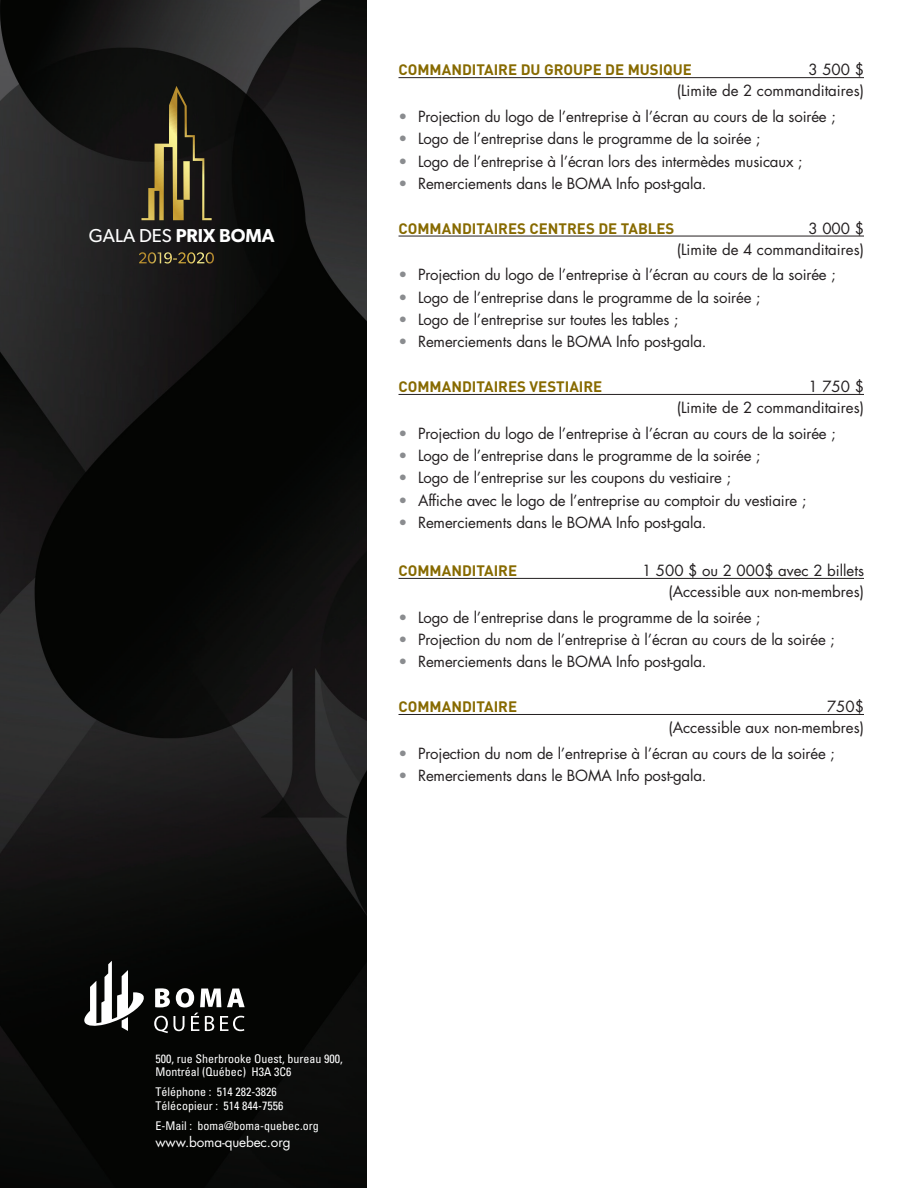
<style>
.page{position:relative;width:918px;height:1188px;background:#fff}
.page>*{position:absolute;margin:0;border:0;box-sizing:border-box;transform-origin:0 0}
.t1{font:600 18.75px "Gibson";color:#fff}
.t2{font:15px/21.3px "Futura";letter-spacing:-.01em;color:#231f20;text-align:right}
.t3{font:700 15px "DIN";color:#876a00}
.t4{font:13.5px "Futura";letter-spacing:-.01em;color:#fff}
.t5{font:condensed 12px/13.5px "Univers";color:#fff}
.s1{font-weight:400}
.s2{color:#8a8c8f}
</style>
<div class="page">
<img style="left:0;top:0;width:366px;height:1188px">
<hr style="left:399px;top:77px;width:465px;height:1px;background:#231f20">
<hr style="left:399px;top:236px;width:465px;height:1px;background:#231f20">
<hr style="left:399px;top:394px;width:465px;height:1px;background:#231f20">
<hr style="left:399px;top:578px;width:465px;height:1px;background:#231f20">
<hr style="left:399px;top:714px;width:465px;height:1px;background:#231f20">
<svg style="left:84px;top:961px;width:63px;height:70px"></svg>
<svg style="left:154px;top:988px;width:91px;height:45px"></svg>
<svg style="left:141px;top:86px;width:71px;height:134px"></svg>
<svg style="left:139px;top:252px;width:75px;height:12px"></svg>
<p class="t1" style="left:89px;top:225px;width:187px"><span class="s1">GALA DES</span> PRIX BOMA</p>
<p class="t2" style="left:677px;top:59px;width:189px">3 500 $<br>(Limite de 2 commanditaires)</p>
<p class="t2" style="left:399px;top:106px;width:439px"><span class="s2">•</span> Projection du logo de l’entreprise à l’écran au cours de la soirée ;</p>
<p class="t2" style="left:399px;top:128px;width:363px"><span class="s2">•</span> Logo de l’entreprise dans le programme de la soirée ;</p>
<p class="t2" style="left:399px;top:150px;width:405px"><span class="s2">•</span> Logo de l’entreprise à l’écran lors des intermèdes musicaux ;</p>
<p class="t2" style="left:399px;top:172px;width:310px"><span class="s2">•</span> Remerciements dans le BOMA Info post-gala.</p>
<p class="t3" style="left:399px;top:218px;width:277px">COMMANDITAIRES CENTRES DE TABLES</p>
<p class="t2" style="left:677px;top:217px;width:189px">3 000 $<br>(Limite de 4 commanditaires)</p>
<p class="t2" style="left:399px;top:264px;width:439px"><span class="s2">•</span> Projection du logo de l’entreprise à l’écran au cours de la soirée ;</p>
<p class="t2" style="left:399px;top:286px;width:363px"><span class="s2">•</span> Logo de l’entreprise dans le programme de la soirée ;</p>
<p class="t2" style="left:399px;top:309px;width:281px"><span class="s2">•</span> Logo de l’entreprise sur toutes les tables ;</p>
<p class="t2" style="left:399px;top:331px;width:310px"><span class="s2">•</span> Remerciements dans le BOMA Info post-gala.</p>
<p class="t3" style="left:399px;top:377px;width:20px">COMMANDITAIRES</p>
<p class="t3" style="left:530px;top:377px;width:18px">VESTIAIRE</p>
<p class="t2" style="left:677px;top:376px;width:189px">1 750 $<br>(Limite de 2 commanditaires)</p>
<p class="t2" style="left:399px;top:422px;width:439px"><span class="s2">•</span> Projection du logo de l’entreprise à l’écran au cours de la soirée ;</p>
<p class="t2" style="left:399px;top:445px;width:363px"><span class="s2">•</span> Logo de l’entreprise dans le programme de la soirée ;</p>
<p class="t2" style="left:399px;top:467px;width:334px"><span class="s2">•</span> Logo de l’entreprise sur les coupons du vestiaire ;</p>
<p class="t2" style="left:399px;top:489px;width:409px"><span class="s2">•</span> Affiche avec le logo de l’entreprise au comptoir du vestiaire ;</p>
<p class="t2" style="left:399px;top:512px;width:310px"><span class="s2">•</span> Remerciements dans le BOMA Info post-gala.</p>
<p class="t3" style="left:399px;top:561px;width:20px">COMMANDITAIRE</p>
<p class="t2" style="left:642px;top:559px;width:224px">1 500 $ ou 2 000$ avec 2 billets (Accessible aux non-membres)</p>
<p class="t2" style="left:399px;top:606px;width:363px"><span class="s2">•</span> Logo de l’entreprise dans le programme de la soirée ;</p>
<p class="t2" style="left:399px;top:629px;width:438px"><span class="s2">•</span> Projection du nom de l’entreprise à l’écran au cours de la soirée ;</p>
<p class="t2" style="left:399px;top:651px;width:310px"><span class="s2">•</span> Remerciements dans le BOMA Info post-gala.</p>
<p class="t3" style="left:399px;top:697px;width:120px">COMMANDITAIRE</p>
<p class="t2" style="left:668px;top:696px;width:197px">750$<br>(Accessible aux non-membres)</p>
<p class="t2" style="left:399px;top:742px;width:438px"><span class="s2">•</span> Projection du nom de l’entreprise à l’écran au cours de la soirée ;</p>
<p class="t2" style="left:399px;top:765px;width:310px"><span class="s2">•</span> Remerciements dans le BOMA Info post-gala.</p>
<p class="t3" style="left:399px;top:60px;width:20px">COMMANDITAIRE</p>
<p class="t3" style="left:521px;top:60px;width:44px">DU GROUPE</p>
<p class="t3" style="left:605px;top:60px;width:32px">DE MUSI</p>
<p class="t3" style="left:663px;top:60px;width:20px">QUE</p>
<p class="t5" style="left:156px;top:1051px;width:189px">500, rue Sherbrooke Ouest, bureau 900,<br>Montréal (Québec) H3A 3C6</p>
<p class="t5" style="left:156px;top:1085px;width:129px">Téléphone : 514 282-3826<br>Télécopieur : 514 844-7556</p>
<p class="t5" style="left:156px;top:1119px;width:165px">E-Mail : boma@boma-quebec.org</p>
<p class="t4" style="left:156px;top:1132px;width:137px">www.boma-quebec.org</p>
</div>
